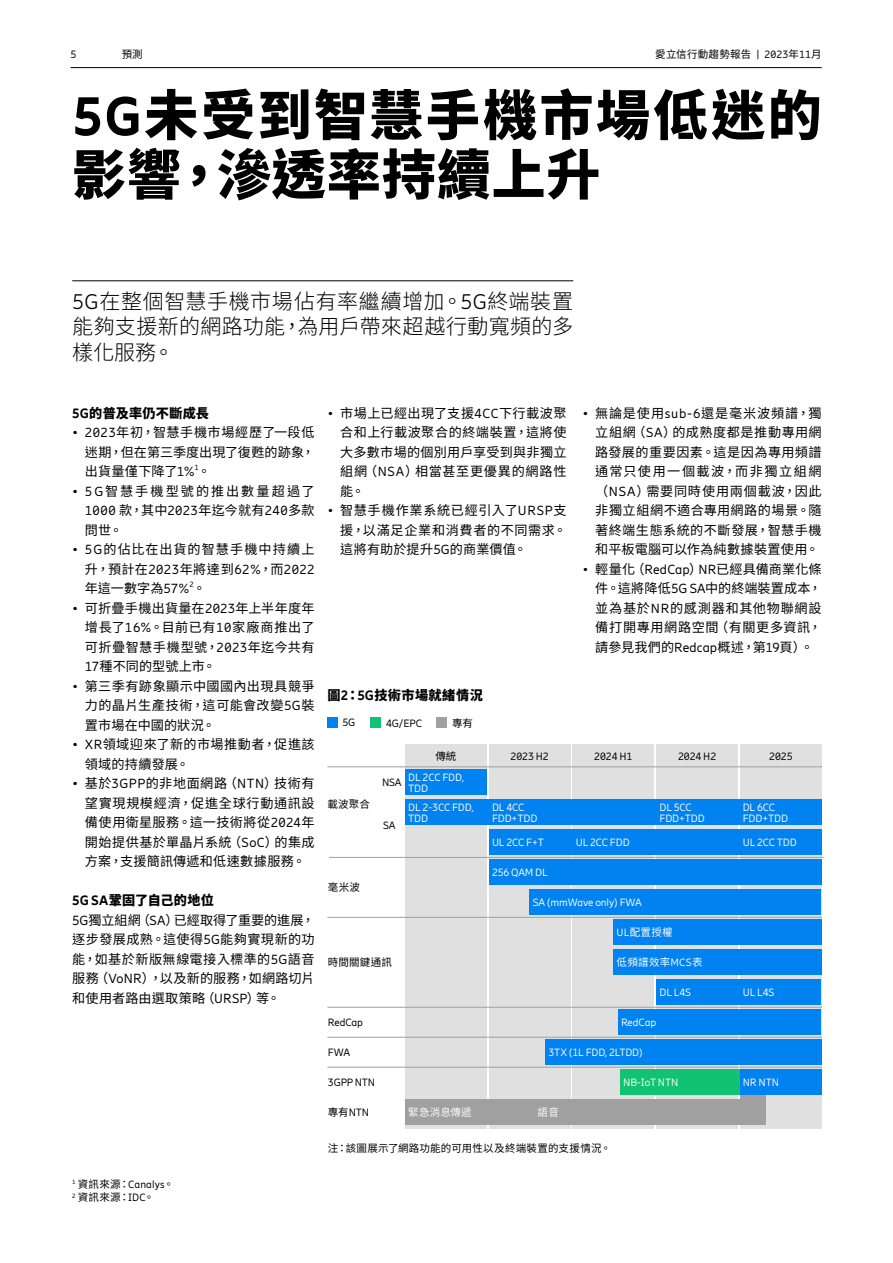
<style>
.page{position:relative;width:893px;height:1263px;background:#fff}
.page>*{position:absolute;margin:0;border:0;box-sizing:border-box;transform-origin:0 0}
.Headline_1_BLACK{font:900 54px/59.4px "Noto Sans CJ Ktc";letter-spacing:.04em;color:#000}
.Intro_body___rule_BL{font:300 21px/25.5px "Noto Sans CJ Ktc";letter-spacing:.015em;color:#000;text-align:justify}
.Body_copy_BLACK{font:13.2px/19.5px "Noto Sans CJ Ktc";letter-spacing:.03em;color:#000;text-align:justify}
.Body_sub_BLACK{font:900 13.2px "Noto Sans CJ Ktc";letter-spacing:.02em;color:#000}
.Body_copy_indent_bla{font:900 13.2px "Noto Sans CJ Ktc";letter-spacing:.03em;color:#000}
.t1{font:10.5px/10.5px "Ericsson Hilda";letter-spacing:-.01em;color:#fafafa}
.Graph_copy_BLACK{font:10.5px "Noto Sans CJ Ktc";letter-spacing:.02em;color:#000}
.Footnote_BLACK{font:10.5px "Ericsson Hilda";letter-spacing:-.005em;color:#000}
.t2{font:10.5px "Noto Sans CJ Ktc";letter-spacing:.025em;color:#fafafa}
.Footnote_BLACK-2{font:10.5px "Ericsson Hilda";letter-spacing:.015em;color:#000}
.Footnote_BLACK-3{font:10.5px "Noto Sans CJ Ktc";color:#000}
.t3{font:7.65px "Ericsson Hilda";color:#000}
.s1{font-family:"Ericsson Hilda"}
.s2{font-family:"Ericsson Hilda";font-weight:800}
.s3{font-family:"Noto Sans CJ Ktc"}
</style>
<div class="page">
<hr style="left:71px;top:67px;width:751px;height:1px;background:#000">
<hr style="left:72px;top:281px;width:501px;height:1px;background:#000">
<div style="left:371px;top:717px;width:10px;height:11px;background:#0fc373"></div>
<div style="left:327px;top:717px;width:11px;height:11px;background:#0082f0"></div>
<div style="left:405px;top:744px;width:82px;height:385px;background:#e0e0e0"></div>
<div style="left:489px;top:744px;width:81px;height:385px;background:#e0e0e0"></div>
<div style="left:573px;top:744px;width:81px;height:385px;background:#e0e0e0"></div>
<div style="left:656px;top:744px;width:82px;height:385px;background:#e0e0e0"></div>
<div style="left:740px;top:744px;width:82px;height:385px;background:#e0e0e0"></div>
<div style="left:405px;top:770px;width:82px;height:25px;background:#0082f0"></div>
<div style="left:405px;top:800px;width:416px;height:25px;background:#0082f0"></div>
<div style="left:489px;top:830px;width:332px;height:25px;background:#0082f0"></div>
<div style="left:489px;top:860px;width:332px;height:25px;background:#0082f0"></div>
<div style="left:530px;top:890px;width:291px;height:25px;background:#0082f0"></div>
<div style="left:545px;top:1039px;width:276px;height:26px;background:#0082f0"></div>
<div style="left:613px;top:920px;width:208px;height:25px;background:#0082f0"></div>
<div style="left:613px;top:949px;width:208px;height:26px;background:#0082f0"></div>
<div style="left:618px;top:1009px;width:203px;height:26px;background:#0082f0"></div>
<div style="left:620px;top:1069px;width:120px;height:26px;background:#0fc373"></div>
<div style="left:740px;top:1069px;width:82px;height:26px;background:#0082f0"></div>
<div style="left:656px;top:979px;width:165px;height:26px;background:#0082f0"></div>
<hr style="left:327px;top:766px;width:495px;height:1px;background:#a0a0a0">
<hr style="left:329px;top:857px;width:495px;height:1px;background:#a0a0a0">
<hr style="left:327px;top:917px;width:495px;height:1px;background:#a0a0a0">
<hr style="left:327px;top:1007px;width:495px;height:1px;background:#a0a0a0">
<hr style="left:327px;top:1037px;width:495px;height:1px;background:#a0a0a0">
<hr style="left:327px;top:1067px;width:495px;height:1px;background:#a0a0a0">
<div style="left:405px;top:1099px;width:360px;height:26px;background:#a0a0a0"></div>
<div style="left:740px;top:1095px;width:25px;height:30px;background:#a0a0a0"></div>
<div style="left:437px;top:717px;width:10px;height:11px;background:#a0a0a0"></div>
<p class="Footnote_BLACK" style="left:71px;top:48px;width:7px">5</p>
<p class="Graph_copy_BLACK" style="left:122px;top:48px;width:22px">預測</p>
<p class="Graph_copy_BLACK" style="left:655px;top:48px;width:168px">愛立信行動趨勢報告 <span class="s1">| 2023</span>年<span class="s1">11</span>月</p>
<p class="Headline_1_BLACK" style="left:72px;top:87px;width:751px"><span class="s2">5G</span>未受到智慧手機市場低迷的影響，滲透率持續上升</p>
<p class="Intro_body___rule_BL" style="left:72px;top:289px;width:502px"><span class="s1">5G</span>在整個智慧手機市場佔有率繼續增加。<span class="s1">5G</span>終端裝置能夠支援新的網路功能，為用戶帶來超越行動寬頻的多樣化服務。</p>
<p class="Body_sub_BLACK" style="left:72px;top:405px;width:138px"><span class="s2">5G</span>的普及率仍不斷成長</p>
<p class="Body_copy_BLACK" style="left:85px;top:423px;width:231px;text-indent:-13px"><span class="s1">• 2023</span>年初，智慧手機市場經歷了一段低迷期，但在第三季度出現了復甦的跡象，出貨量僅下降了<span class="s1">1%</span> 。</p>
<p class="t3" style="left:195px;top:463px;width:6px">1</p>
<p class="Body_copy_BLACK" style="left:85px;top:481px;width:231px;text-indent:-13px"><span class="s1">• 5G</span>智慧手機型號的推出數量超過了<span class="s1">1000</span> 款，其中<span class="s1">2023</span>年迄今就有<span class="s1">240</span>多款問世。</p>
<p class="Body_copy_BLACK" style="left:85px;top:540px;width:231px;text-indent:-13px"><span class="s1">• 5G</span>的佔比在出貨的智慧手機中持續上升，預計在<span class="s1">2023</span>年將達到<span class="s1">62%</span>，而<span class="s1">2022</span>年這一數字為<span class="s1">57%</span> 。</p>
<p class="t3" style="left:189px;top:580px;width:6px">2</p>
<p class="Body_copy_BLACK" style="left:85px;top:598px;width:231px;text-indent:-13px"><span class="s1">•</span> 可折疊手機出貨量在<span class="s1">2023</span>年上半年度年增長了<span class="s1">16%</span>。目前已有<span class="s1">10</span>家廠商推出了可折疊智慧手機型號，<span class="s1">2023</span>年迄今共有<span class="s1">17</span>種不同的型號上市。</p>
<p class="Body_copy_BLACK" style="left:85px;top:676px;width:231px;text-indent:-13px"><span class="s1">•</span> 第三季有跡象顯示中國國內出現具競爭力的晶片生產技術，這可能會改變<span class="s1">5G</span>裝置市場在中國的狀況。</p>
<p class="Body_copy_BLACK" style="left:85px;top:735px;width:231px;text-indent:-13px"><span class="s1">• XR</span>領域迎來了新的市場推動者，促進該領域的持續發展。</p>
<p class="Body_copy_BLACK" style="left:85px;top:774px;width:231px;text-indent:-13px"><span class="s1">•</span> 基於<span class="s1">3GPP</span>的非地面網路（<span class="s1">NTN</span>）技術有望實現規模經濟，促進全球行動通訊設備使用衛星服務。這一技術將從<span class="s1">2024</span>年開始提供基於單晶片系統（<span class="s1">SoC</span>）的集成方案，支援簡訊傳遞和低速數據服務。</p>
<p class="Body_sub_BLACK" style="left:72px;top:893px;width:143px"><span class="s2">5G SA</span>鞏固了自己的地位</p>
<p class="Body_copy_BLACK" style="left:72px;top:910px;width:244px"><span class="s1">5G</span>獨立組網（<span class="s1">SA</span>）已經取得了重要的進展，逐步發展成熟。這使得<span class="s1">5G</span>能夠實現新的功能，如基於新版無線電接入標準的<span class="s1">5G</span>語音服務（<span class="s1">VoNR</span>），以及新的服務，如網路切片和使用者路由選取策略（<span class="s1">URSP</span>）等。</p>
<p class="Footnote_BLACK-2" style="left:72px;top:1178px;width:103px"><sup>1</sup> <span class="s3">資訊來源：</span>Canalys<span class="s3">。</span></p>
<p class="Footnote_BLACK-3" style="left:72px;top:1191px;width:84px"><sup>2</sup> 資訊來源：<span class="s1">IDC</span>。</p>
<p class="Body_copy_BLACK" style="left:340px;top:403px;width:228px;text-indent:-13px"><span class="s1">•</span> 市場上已經出現了支援<span class="s1">4CC</span>下行載波聚合和上行載波聚合的終端裝置，這將使大多數市場的個別用戶享受到與非獨立組網（<span class="s1">NSA</span>）相當甚至更優異的網路性能。</p>
<p class="Body_copy_BLACK" style="left:340px;top:501px;width:228px;text-indent:-13px"><span class="s1">•</span> 智慧手機作業系統已經引入了<span class="s1">URSP</span>支援，以滿足企業和消費者的不同需求。這將有助於提升<span class="s1">5G</span>的商業價值。</p>
<p class="Body_copy_indent_bla" style="left:327px;top:687px;width:157px">圖<span class="s2">2</span>：<span class="s2">5G</span>技術市場就緒情況</p>
<p class="Footnote_BLACK" style="left:342px;top:717px;width:14px">5G</p>
<p class="Footnote_BLACK" style="left:386px;top:717px;width:37px">4G/EPC</p>
<p class="Graph_copy_BLACK" style="left:452px;top:717px;width:22px">專有</p>
<p class="Body_copy_BLACK" style="left:595px;top:403px;width:228px;text-indent:-13px"><span class="s1">•</span> 無論是使用<span class="s1">sub-6</span>還是毫米波頻譜，獨立組網（<span class="s1">SA</span>）的成熟度都是推動專用網路發展的重要因素。這是因為專用頻譜通常只使用一個載波，而非獨立組網（<span class="s1">NSA</span>）需要同時使用兩個載波，因此非獨立組網不適合專用網路的場景。隨著終端生態系統的不斷發展，智慧手機和平板電腦可以作為純數據裝置使用。</p>
<p class="Body_copy_BLACK" style="left:595px;top:559px;width:228px;text-indent:-13px"><span class="s1">•</span> 輕量化（<span class="s1">RedCap</span>）<span class="s1">NR</span>已經具備商業化條件。這將降低<span class="s1">5G SA</span>中的終端裝置成本，並為基於<span class="s1">NR</span>的感測器和其他物聯網設備打開專用網路空間（有關更多資訊，請參見我們的<span class="s1">Redcap</span>概述，第<span class="s1">19</span>頁）。</p>
<p class="Graph_copy_BLACK" style="left:327px;top:798px;width:44px">載波聚合</p>
<p class="Graph_copy_BLACK" style="left:328px;top:882px;width:34px">毫米波</p>
<p class="Graph_copy_BLACK" style="left:435px;top:750px;width:22px">傳統</p>
<p class="Footnote_BLACK" style="left:511px;top:750px;width:40px">2023 H2</p>
<p class="Footnote_BLACK" style="left:594px;top:750px;width:40px">2024 H1</p>
<p class="Footnote_BLACK" style="left:678px;top:750px;width:40px">2024 H2</p>
<p class="Footnote_BLACK" style="left:769px;top:750px;width:25px">2025</p>
<p class="t1" style="left:408px;top:772px;width:57px">DL 2CC FDD,<br>TDD</p>
<p class="t1" style="left:408px;top:802px;width:67px">DL 2-3CC FDD,<br>TDD</p>
<p class="t1" style="left:492px;top:802px;width:47px">DL 4CC<br>FDD+TDD</p>
<p class="t1" style="left:492px;top:837px;width:53px">UL 2CC F+T</p>
<p class="t1" style="left:492px;top:867px;width:57px">256 QAM DL</p>
<p class="Footnote_BLACK" style="left:382px;top:777px;width:21px">NSA</p>
<p class="Footnote_BLACK" style="left:383px;top:819px;width:14px">SA</p>
<p class="t1" style="left:576px;top:837px;width:55px">UL 2CC FDD</p>
<p class="t1" style="left:533px;top:897px;width:110px">SA (mmWave only) FWA</p>
<p class="t1" style="left:659px;top:802px;width:47px">DL 5CC<br>FDD+TDD</p>
<p class="t1" style="left:743px;top:802px;width:47px">DL 6CC<br>FDD+TDD</p>
<p class="t1" style="left:743px;top:837px;width:55px">UL 2CC TDD</p>
<p class="Graph_copy_BLACK" style="left:328px;top:956px;width:66px">時間關鍵通訊</p>
<p class="Footnote_BLACK" style="left:328px;top:1016px;width:37px">RedCap</p>
<p class="Footnote_BLACK" style="left:328px;top:1047px;width:24px">FWA</p>
<p class="Footnote_BLACK" style="left:328px;top:1076px;width:49px">3GPP NTN</p>
<p class="Footnote_BLACK" style="left:328px;top:1106px;width:43px"><span class="s3">專有</span>NTN</p>
<p class="t2" style="left:617px;top:926px;width:57px"><span class="s1">UL</span>配置授權</p>
<p class="t2" style="left:617px;top:956px;width:87px">低頻譜效率<span class="s1">MCS</span>表</p>
<p class="t1" style="left:659px;top:987px;width:33px">DL L4S</p>
<p class="t1" style="left:743px;top:987px;width:33px">UL L4S</p>
<p class="t1" style="left:621px;top:1017px;width:37px">RedCap</p>
<p class="t1" style="left:549px;top:1047px;width:96px">3TX (1L FDD, 2LTDD)</p>
<p class="t2" style="left:408px;top:1106px;width:65px">緊急消息傳遞</p>
<p class="t2" style="left:538px;top:1106px;width:23px">語音</p>
<p class="t1" style="left:623px;top:1077px;width:57px">NB-IoT NTN</p>
<p class="t1" style="left:743px;top:1077px;width:38px">NR NTN</p>
<p class="Graph_copy_BLACK" style="left:328px;top:1142px;width:284px">注：該圖展示了網路功能的可用性以及終端裝置的支援情況。</p>
</div>
